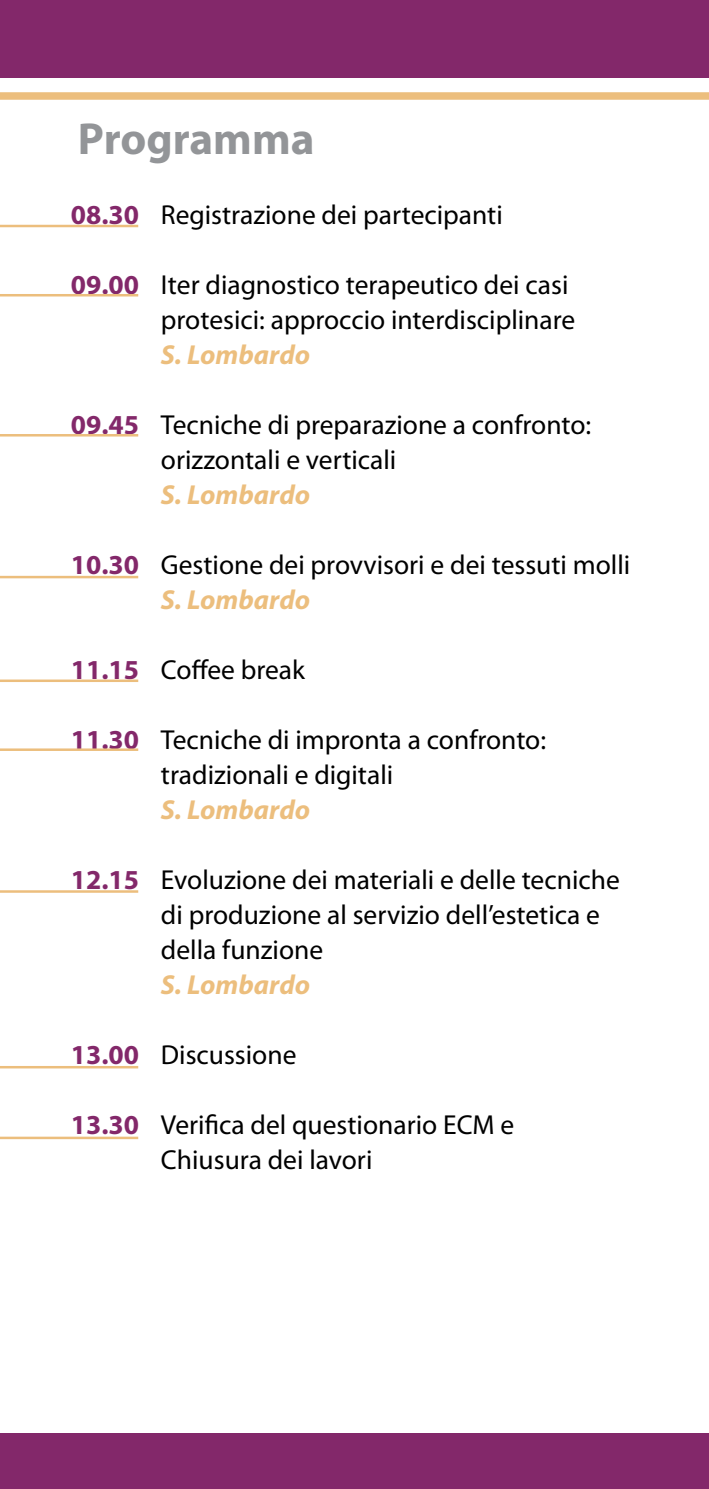
<style>
.page{position:relative;width:709px;height:1489px;background:#fff}
.page>*{position:absolute;margin:0;border:0;box-sizing:border-box;transform-origin:0 0}
.t1{font:700 45px "Myriad Pro";color:#939598}
.t2{font:27.5px/35px "Myriad Pro";color:#000}
.t3{font:italic 700 27.5px "Myriad Pro";color:#ecbe7d}
.s1{font-weight:700;color:#83286a}
</style>
<div class="page">
<div style="left:0;top:1433px;width:709px;height:55px;background:#83286a"></div>
<div style="left:0;top:0;width:709px;height:77px;background:#83286a"></div>
<div style="left:0;top:92px;width:709px;height:8px;background:#ecbe7d"></div>
<hr style="left:0;top:225px;width:138px;height:2px;background:#ecbe7d">
<hr style="left:0;top:294px;width:138px;height:2px;background:#ecbe7d">
<hr style="left:0;top:434px;width:138px;height:2px;background:#ecbe7d">
<hr style="left:0;top:576px;width:138px;height:2px;background:#ecbe7d">
<hr style="left:0;top:679px;width:138px;height:3px;background:#ecbe7d">
<hr style="left:0;top:748px;width:138px;height:3px;background:#ecbe7d">
<hr style="left:0;top:890px;width:138px;height:2px;background:#ecbe7d">
<hr style="left:0;top:1065px;width:138px;height:3px;background:#ecbe7d">
<hr style="left:0;top:1136px;width:138px;height:3px;background:#ecbe7d">
<p class="t1" style="left:78px;top:110px;width:238px">Programma</p>
<p class="t2" style="left:71px;top:196px;width:433px"><span class="s1">08.30</span> Registrazione dei partecipanti</p>
<p class="t2" style="left:71px;top:266px;width:499px"><span class="s1">09.00</span> Iter diagnostico terapeutico dei casi</p>
<p class="t2" style="left:161px;top:301px;width:416px">protesici: approccio interdisciplinare</p>
<p class="t3" style="left:161px;top:336px;width:151px">S. Lombardo</p>
<p class="t2" style="left:71px;top:406px;width:522px"><span class="s1">09.45</span> Tecniche di preparazione a confronto:</p>
<p class="t2" style="left:161px;top:441px;width:237px">orizzontali e verticali</p>
<p class="t3" style="left:161px;top:476px;width:151px">S. Lombardo</p>
<p class="t2" style="left:71px;top:546px;width:561px"><span class="s1">10.30</span> Gestione dei provvisori e dei tessuti molli</p>
<p class="t3" style="left:161px;top:581px;width:151px">S. Lombardo</p>
<p class="t2" style="left:71px;top:651px;width:236px"><span class="s1">11.15</span> Coffee break</p>
<p class="t2" style="left:71px;top:721px;width:476px"><span class="s1">11.30</span> Tecniche di impronta a confronto:</p>
<p class="t2" style="left:161px;top:756px;width:234px">tradizionali e digitali</p>
<p class="t3" style="left:161px;top:791px;width:151px">S. Lombardo</p>
<p class="t2" style="left:161px;top:861px;width:460px;text-indent:-90px"><span class="s1">12.15</span> Evoluzione dei materiali e delle tecniche di produzione al servizio dell’estetica e della funzione</p>
<p class="t3" style="left:161px;top:966px;width:151px">S. Lombardo</p>
<p class="t2" style="left:71px;top:1036px;width:227px"><span class="s1">13.00</span> Discussione</p>
<p class="t2" style="left:71px;top:1106px;width:445px"><span class="s1">13.30</span> Verifica del questionario ECM e</p>
<p class="t2" style="left:161px;top:1141px;width:213px">Chiusura dei lavori</p>
</div>
